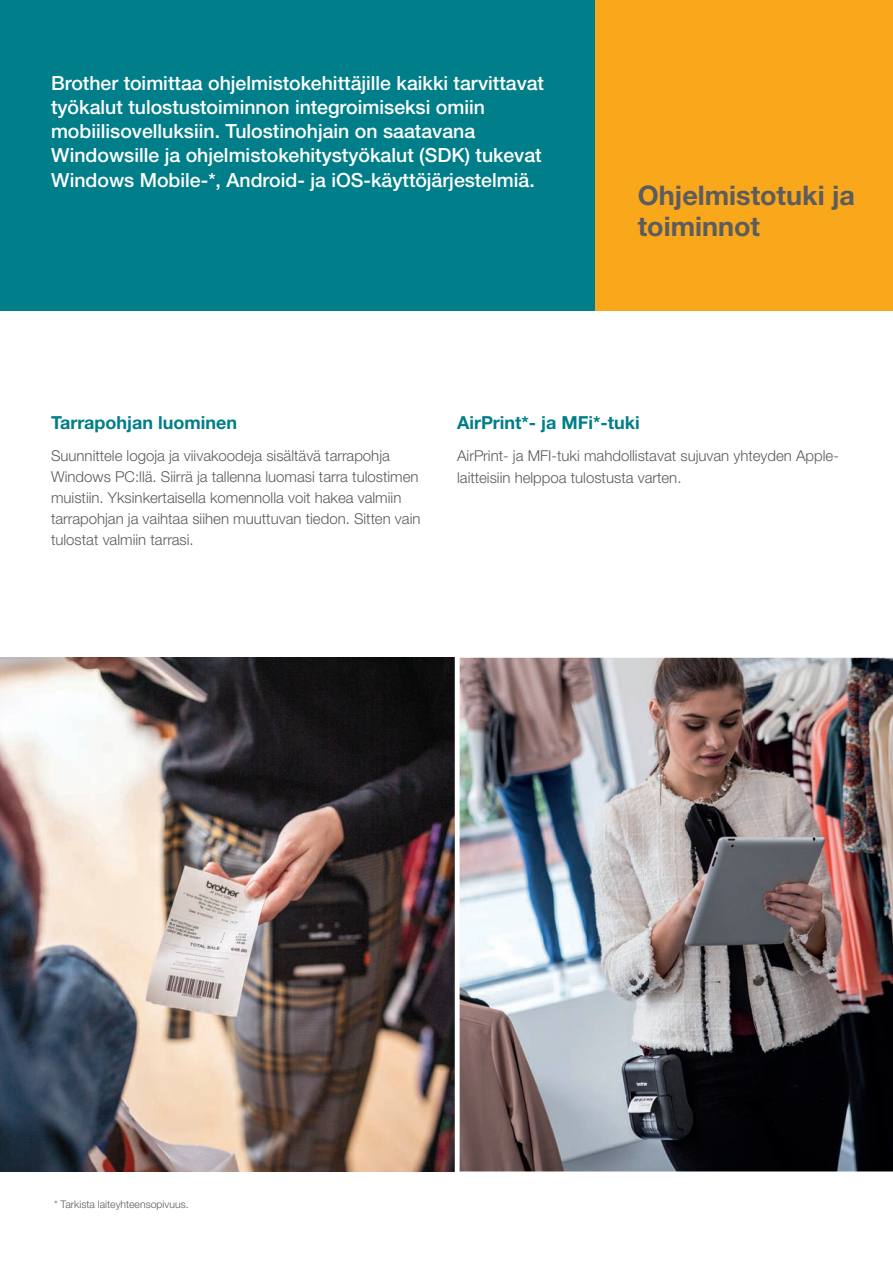
<style>
.page{position:relative;width:893px;height:1263px;background:#fff}
.page>*{position:absolute;margin:0;border:0;box-sizing:border-box;transform-origin:0 0}
.t1{font:700 27px/31.5px "Helvetica Neue LTW1 G";color:#5c5c5f}
.Body{font:500 19.5px/24px "Helvetica Neue LTW1 G";color:#fff}
.t2{font:700 18px "Helvetica Neue LTW1 G";color:#007e89}
.Body-2{font:300 15px/21px "Helvetica Neue LTW1 G";color:#5c5c5f}
.Body-3{font:300 10.5px "Helvetica Neue LTW1 G";color:#5c5c5f}
</style>
<div class="page">
<div style="left:0;top:0;width:595px;height:311px;background:#007e89"></div>
<div style="left:595px;top:0;width:298px;height:311px;background:#f9a71b"></div>
<img style="left:0;top:658px;width:455px;height:513px">
<img style="left:459px;top:658px;width:434px;height:513px">
<p class="Body" style="left:51px;top:72px;width:495px">Brother toimittaa ohjelmistokehittäjille kaikki tarvittavat työkalut tulostustoiminnon integroimiseksi omiin mobiilisovelluksiin. Tulostinohjain on saatavana Windowsille ja ohjelmistokehitystyökalut (SDK) tukevat Windows Mobile-*, Android- ja iOS-käyttöjärjestelmiä.</p>
<p class="t1" style="left:638px;top:179px;width:219px">Ohjelmistotuki ja toiminnot</p>
<p class="t2" style="left:51px;top:411px;width:188px">Tarrapohjan luominen</p>
<p class="t2" style="left:457px;top:411px;width:184px">AirPrint*- ja MFi*-tuki</p>
<p class="Body-2" style="left:51px;top:445px;width:371px">Suunnittele logoja ja viivakoodeja sisältävä tarrapohja Windows PC:llä. Siirrä ja tallenna luomasi tarra tulostimen muistiin. Yksinkertaisella komennolla voit hakea valmiin tarrapohjan ja vaihtaa siihen muuttuvan tiedon. Sitten vain tulostat valmiin tarrasi.</p>
<p class="Body-2" style="left:457px;top:444px;width:383px;line-height:22.5px">AirPrint- ja MFI-tuki mahdollistavat sujuvan yhteyden Apple&shy;laitteisiin helppoa tulostusta varten.</p>
<p class="Body-3" style="left:54px;top:1198px;width:136px">* Tarkista laiteyhteensopivuus.</p>
</div>
